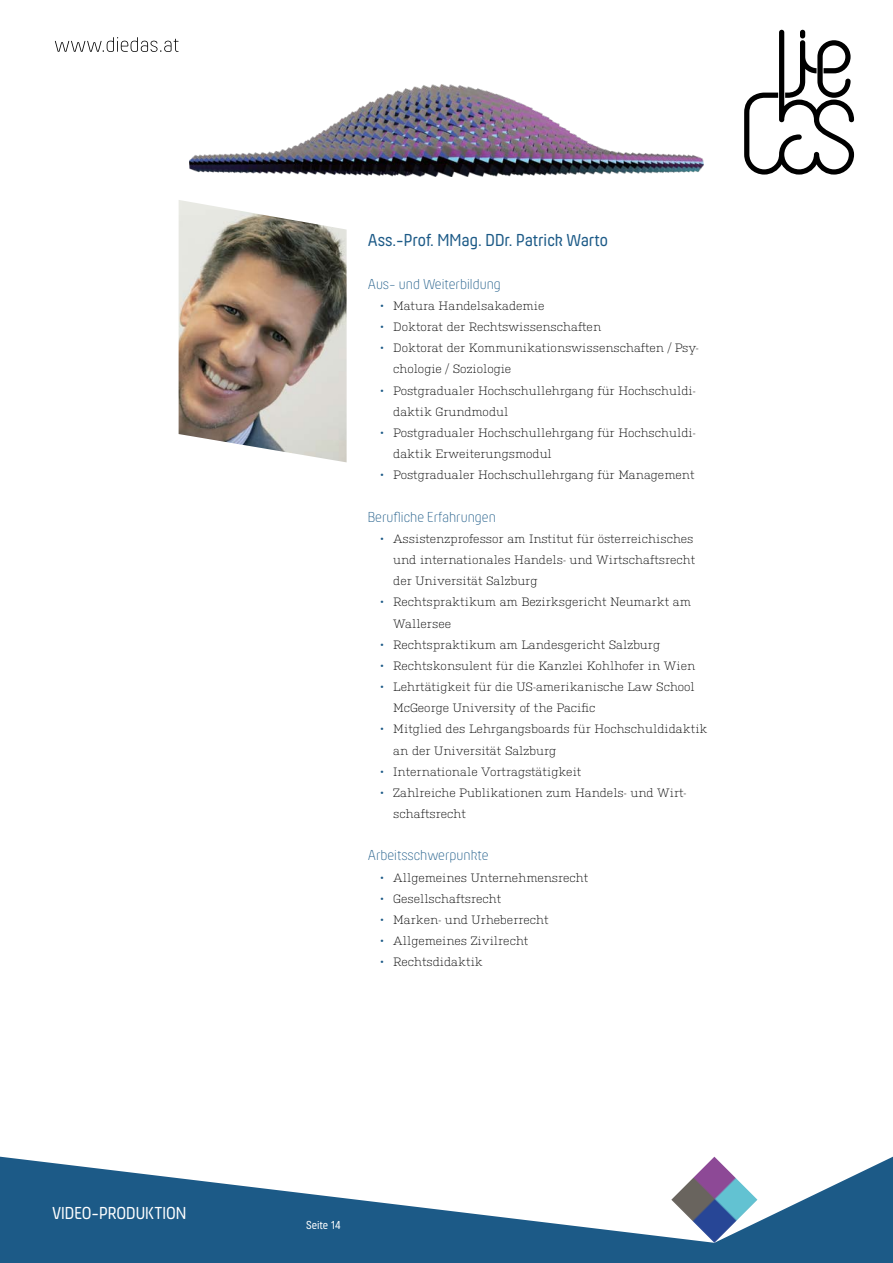
<style>
.page{position:relative;width:893px;height:1263px;background:#fff}
.page>*{position:absolute;margin:0;border:0;box-sizing:border-box;transform-origin:0 0}
.t1{font:18px "Hansom FY";color:#1c5a87}
.t2{font:18px "Hansom FY";color:#fff}
.t3{font:300 15px "Hansom FY";color:#1c5a87}
.t4{font:300 12px/21.1px "Kulturista";color:#000}
.t5{font:12px "Hansom FY";color:#fff}
.s1{color:#1c5a87}
</style>
<div class="page">
<svg style="left:0;top:1157px;width:893px;height:106px;fill:#1c5a87"></svg>
<img style="left:671px;top:1157px;width:86px;height:86px">
<img style="left:189px;top:85px;width:515px;height:92px">
<svg style="left:55px;top:37px;width:124px;height:15px"></svg>
<svg style="left:744px;top:30px;width:110px;height:145px"></svg>
<img style="left:179px;top:200px;width:168px;height:262px">
<h1 class="t2" style="left:52px;top:1203px;width:136px">VIDEO-PRODUKTION</h1>
<h1 class="t1" style="left:368px;top:230px;width:241px">Ass.-Prof. MMag. DDr. Patrick Warto</h1>
<p class="t3" style="left:368px;top:275px;width:134px">Aus- und Weiterbildung</p>
<p class="t4" style="left:381px;top:294px;width:165px"><span class="s1">•</span> Matura Handelsakademie</p>
<p class="t4" style="left:381px;top:315px;width:222px"><span class="s1">•</span> Doktorat der Rechtswissenschaften</p>
<p class="t4" style="left:393px;top:337px;width:307px;text-indent:-13px"><span class="s1">•</span> Doktorat der Kommunikationswissenschaften / Psy&shy;chologie / Soziologie</p>
<p class="t4" style="left:393px;top:379px;width:304px;text-indent:-13px"><span class="s1">•</span> Postgradualer Hochschullehrgang für Hochschuldi&shy;daktik Grundmodul</p>
<p class="t4" style="left:393px;top:421px;width:304px;text-indent:-13px"><span class="s1">•</span> Postgradualer Hochschullehrgang für Hochschuldi&shy;daktik Erweiterungsmodul</p>
<p class="t4" style="left:381px;top:464px;width:316px"><span class="s1">•</span> Postgradualer Hochschullehrgang für Management</p>
<p class="t3" style="left:368px;top:508px;width:130px">Berufliche Erfahrungen</p>
<p class="t4" style="left:393px;top:527px;width:304px;text-indent:-13px"><span class="s1">•</span> Assistenzprofessor am Institut für österreichisches und internationales Handels- und Wirtschaftsrecht der Universität Salzburg</p>
<p class="t4" style="left:393px;top:591px;width:299px;text-indent:-13px"><span class="s1">•</span> Rechtspraktikum am Bezirksgericht Neumarkt am<br>Wallersee</p>
<p class="t4" style="left:381px;top:633px;width:281px"><span class="s1">•</span> Rechtspraktikum am Landesgericht Salzburg</p>
<p class="t4" style="left:381px;top:654px;width:316px"><span class="s1">•</span> Rechtskonsulent für die Kanzlei Kohlhofer in Wien</p>
<p class="t4" style="left:393px;top:675px;width:303px;text-indent:-13px"><span class="s1">•</span> Lehrtätigkeit für die US-amerikanische Law School<br>McGeorge University of the Pacific</p>
<p class="t4" style="left:393px;top:718px;width:316px;text-indent:-13px"><span class="s1">•</span> Mitglied des Lehrgangsboards für Hochschuldidaktik an der Universität Salzburg</p>
<p class="t4" style="left:381px;top:760px;width:203px"><span class="s1">•</span> Internationale Vortragstätigkeit</p>
<p class="t4" style="left:393px;top:781px;width:294px;text-indent:-13px"><span class="s1">•</span> Zahlreiche Publikationen zum Handels- und Wirt&shy;schaftsrecht</p>
<p class="t3" style="left:368px;top:847px;width:122px">Arbeitsschwerpunkte</p>
<p class="t4" style="left:381px;top:866px;width:209px"><span class="s1">•</span> Allgemeines Unternehmensrecht</p>
<p class="t4" style="left:381px;top:887px;width:122px"><span class="s1">•</span> Gesellschaftsrecht</p>
<p class="t4" style="left:381px;top:908px;width:170px"><span class="s1">•</span> Marken- und Urheberrecht</p>
<p class="t4" style="left:381px;top:929px;width:150px"><span class="s1">•</span> Allgemeines Zivilrecht</p>
<p class="t4" style="left:381px;top:950px;width:104px"><span class="s1">•</span> Rechtsdidaktik</p>
<p class="t5" style="left:306px;top:1218px;width:36px">Seite 14</p>
</div>
